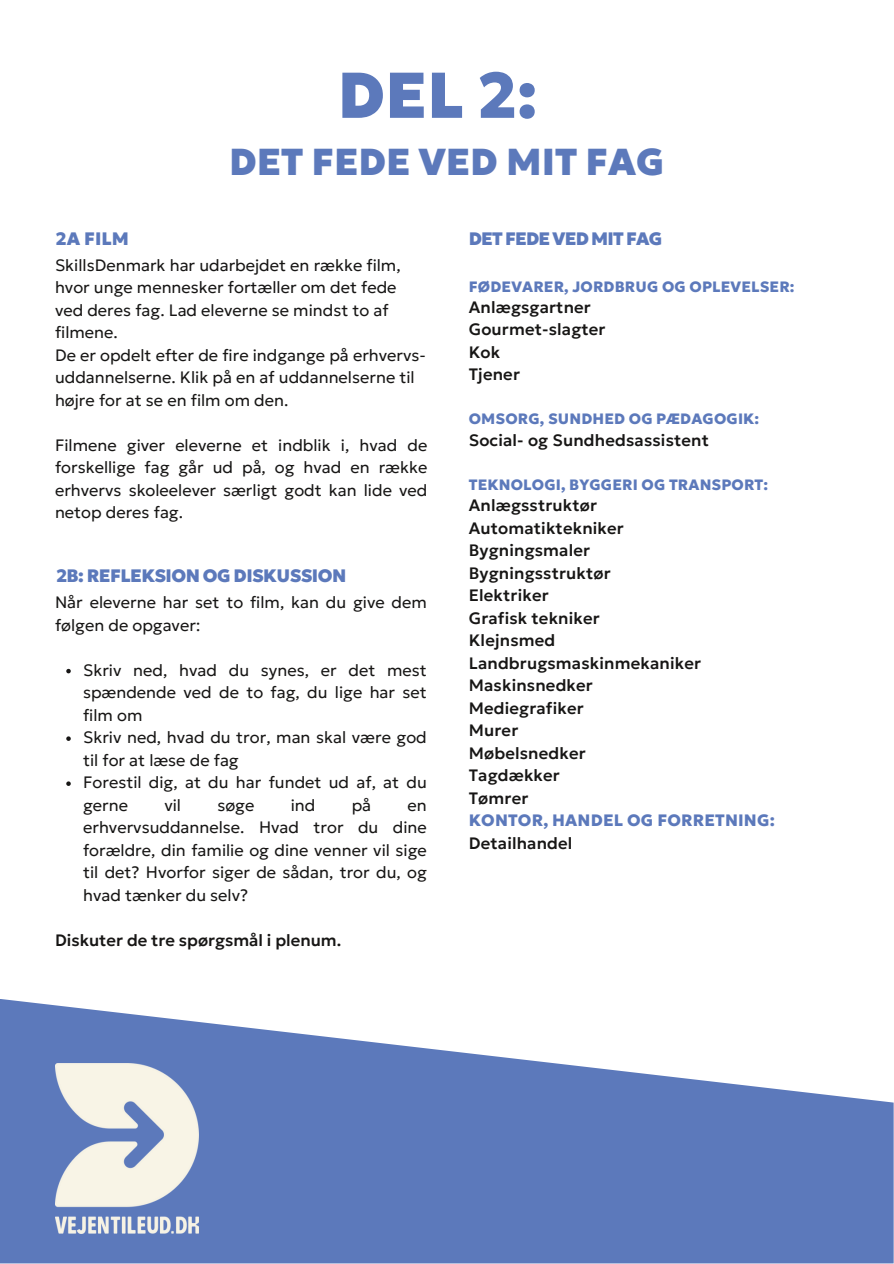
<style>
.page{position:relative;width:894px;height:1264px;background:#fff}
.page>*{position:absolute;margin:0;border:0;box-sizing:border-box;transform-origin:0 0}
.t1{font:900 64.5px "Geologica";color:#5c79bb}
.t2{font:900 37.5px "Geologica";color:#5c79bb}
.t3{font:900 18px "Geologica";letter-spacing:-.03em;color:#5c79bb}
.t4{font:300 16.5px/22.5px "Geologica Roman";color:#171615}
.t5{font:500 16.5px/22.5px "Geologica Roman";letter-spacing:.01em;color:#171615}
.t6{font:800 15px "Geologica";letter-spacing:.01em;color:#5c79bb}
.s1{font-family:"Geologica";font-weight:800;color:#5c79bb}
</style>
<div class="page">
<svg style="left:0;top:999px;width:892px;height:264px;fill:#5c79bb"></svg>
<img style="left:55px;top:1063px;width:143px;height:170px">
<svg style="left:66px;top:669px;width:5px;height:4px"></svg>
<svg style="left:66px;top:736px;width:5px;height:5px"></svg>
<svg style="left:66px;top:781px;width:5px;height:5px"></svg>
<h2 class="t3" style="left:56px;top:227px;width:74px">2A FILM</h2>
<h4 class="t1" style="left:337px;top:55px;width:201px">DEL 2:</h4>
<p class="t2" style="left:229px;top:138px;width:437px">DET FEDE VED MIT FAG</p>
<h3 class="t3" style="left:468px;top:227px;width:195px">DET FEDE VED MIT FAG</h3>
<p class="t4" style="left:55px;top:253px;width:372px">SkillsDenmark har udarbejdet en række film, hvor unge mennesker fortæller om det fede ved deres fag. Lad eleverne se mindst to af filmene.<br>De er opdelt efter de fire indgange på erhvervs‐ uddannelserne. Klik på en af uddannelserne til højre for at se en film om den.</p>
<p class="t4" style="left:55px;top:433px;width:374px;text-align:justify">Filmene giver eleverne et indblik i, hvad de forskellige fag går ud på, og hvad en række erhvervs skoleelever særligt godt kan lide ved netop deres fag.</p>
<h3 class="t3" style="left:56px;top:564px;width:291px">2B: REFLEKSION OG DISKUSSION</h3>
<h5 class="t4" style="left:55px;top:591px;width:373px">Når eleverne har set to film, kan du give dem følgen de opgaver:</h5>
<p class="t4" style="left:83px;top:658px;width:345px;text-align:justify">Skriv ned, hvad du synes, er det mest spændende ved de to fag, du lige har set film om</p>
<p class="t4" style="left:83px;top:726px;width:345px">Skriv ned, hvad du tror, man skal være god til for at læse de fag</p>
<p class="t4" style="left:83px;top:771px;width:345px">Forestil dig, at du har fundet ud af, at du gerne</p>
<p class="t4" style="left:164px;top:793px;width:18px">vil</p>
<p class="t4" style="left:217px;top:793px;width:38px">søge</p>
<p class="t4" style="left:291px;top:793px;width:26px">ind</p>
<p class="t4" style="left:351px;top:793px;width:21px">på</p>
<p class="t4" style="left:83px;top:793px;width:345px;text-align:justify;text-indent:324px">en erhvervsuddannelse. Hvad tror du dine forældre, din familie og dine venner vil sige til det? Hvorfor siger de sådan, tror du, og hvad tænker du selv?</p>
<h4 class="t5" style="left:55px;top:928px;width:287px">Diskuter de tre spørgsmål i plenum.</h4>
<h3 class="t6" style="left:468px;top:277px;width:327px">FØDEVARER, JORDBRUG OG OPLEVELSER:</h3>
<p class="t5" style="left:468px;top:296px;width:123px">Anlægsgartner</p>
<p class="t5" style="left:468px;top:318px;width:138px">Gourmet-slagter</p>
<p class="t5" style="left:468px;top:341px;width:33px">Kok</p>
<p class="t5" style="left:468px;top:363px;width:53px">Tjener</p>
<p class="t6" style="left:468px;top:410px;width:292px">OMSORG, SUNDHED OG PÆDAGOGIK:</p>
<p class="t5" style="left:468px;top:428px;width:241px">Social- og Sundhedsassistent</p>
<p class="t6" style="left:468px;top:475px;width:301px">TEKNOLOGI, BYGGERI OG TRANSPORT:</p>
<p class="t5" style="left:468px;top:494px;width:307px">Anlægsstruktør<br>Automatiktekniker<br>Bygningsmaler<br>Bygningsstruktør<br>Elektriker<br>Grafisk tekniker<br>Klejnsmed<br>Landbrugsmaskinmekaniker<br>Maskinsnedker<br>Mediegrafiker<br>Murer<br>Møbelsnedker<br>Tagdækker<br>Tømrer<br><span class="s1">KONTOR, HANDEL OG FORRETNING:<br></span>Detailhandel</p>
</div>
